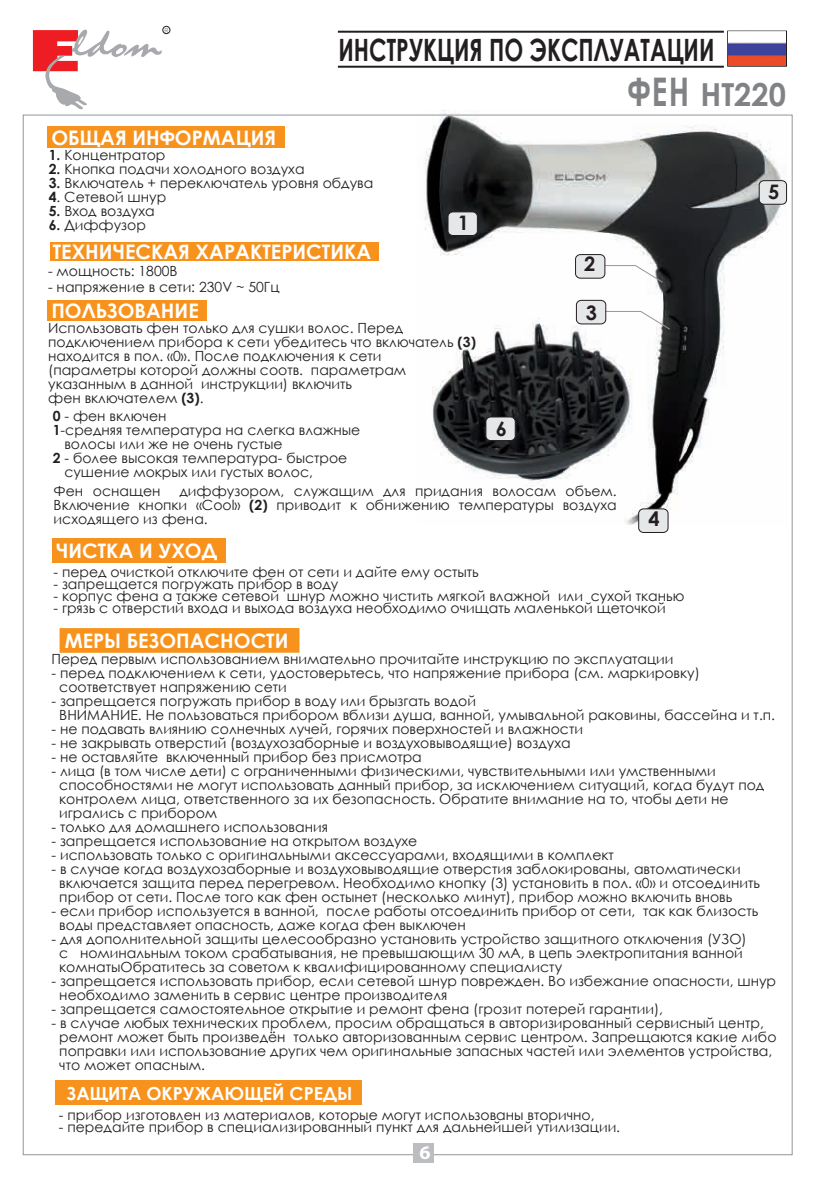
<style>
.page{position:relative;width:840px;height:1191px;background:#fff}
.page>*{position:absolute;margin:0;border:0;box-sizing:border-box;transform-origin:0 0}
.t1{font:700 31.8px "Century Gothic";color:#808285}
.t2{font:700 30.8px "Century Gothic";color:#231f20;scale:.73 1}
.t3{font:700 20px "Century Gothic";color:#fff}
.t4{font:700 20px "Century Gothic";color:#231f20}
.t5{font:700 19.2px "Myriad Pro";color:#fff;scale:1.04 1}
.t6{font:700 18px "Century Gothic";color:#fff}
.t7{font:14px/14px "Century Gothic";color:#231f20}
.t8{font:6.8px "Arial";color:#808285;scale:.82 1}
.s1{font-size:39.4px}
.s2{font-weight:700}
</style>
<div class="page">
<img style="left:417px;top:110px;width:369px;height:414px">
<svg style="left:33px;top:29px;width:128px;height:80px"></svg>
<div style="left:162px;top:26px;width:8px;height:8px;border:1px solid #231f20;border-radius:50%"></div>
<div style="left:47px;top:126px;width:237px;height:22px;background:#f7931d"></div>
<div style="left:50px;top:242px;width:329px;height:18px;background:#f7931d"></div>
<div style="left:413px;top:1143px;width:21px;height:19px;background:#bcbdc0"></div>
<svg style="left:588px;top:310px;width:82px;height:20px"></svg>
<svg style="left:586px;top:264px;width:77px;height:20px"></svg>
<div style="left:448px;top:212px;width:29px;height:23px;background:#e6e7e9;border-radius:5px"></div>
<div style="left:447px;top:212px;width:30px;height:24px;border:1px solid #231f20;border-radius:5px"></div>
<div style="left:576px;top:300px;width:29px;height:24px;background:#e6e7e9;border-radius:5px"></div>
<div style="left:576px;top:300px;width:29px;height:24px;border:1px solid #231f20;border-radius:5px"></div>
<div style="left:575px;top:254px;width:29px;height:24px;background:#e6e7e9;border-radius:5px"></div>
<div style="left:575px;top:254px;width:29px;height:24px;border:1px solid #231f20;border-radius:5px"></div>
<div style="left:758px;top:181px;width:28px;height:23px;background:#e6e7e9;border-radius:5px"></div>
<div style="left:758px;top:180px;width:28px;height:24px;border:1px solid #231f20;border-radius:5px"></div>
<div style="left:485px;top:417px;width:30px;height:23px;background:#e6e7e9;border-radius:5px"></div>
<div style="left:485px;top:417px;width:30px;height:24px;border:1px solid #231f20;border-radius:5px"></div>
<div style="left:638px;top:509px;width:29px;height:23px;background:#e6e7e9;border-radius:5px"></div>
<div style="left:638px;top:508px;width:30px;height:25px;border:1px solid #231f20;border-radius:5px"></div>
<div style="left:47px;top:300px;width:159px;height:21px;background:#f7931d"></div>
<hr style="left:338px;top:31px;width:385px;height:2px;background:#231f20">
<hr style="left:338px;top:66px;width:385px;height:2px;background:#231f20">
<img style="left:727px;top:31px;width:58px;height:35px">
<div style="left:52px;top:538px;width:174px;height:24px;background:#f7931d"></div>
<div style="left:60px;top:628px;width:239px;height:25px;background:#f7931d"></div>
<div style="left:55px;top:1080px;width:307px;height:24px;background:#f7931d"></div>
<p class="t8" style="left:164px;top:26px;width:6px">R</p>
<h2 class="t2" style="left:338px;top:26px;width:516px">ИНСТРУКЦИЯ ПО ЭКСПЛУАТАЦИИ</h2>
<h1 class="t1" style="left:627px;top:70px;width:160px"><span class="s1">ФЕН</span> HT220</h1>
<h3 class="t3" style="left:51px;top:122px;width:226px">ОБЩАЯ ИНФОРМАЦИЯ</h3>
<p class="t7" style="left:49px;top:148px;width:118px"><span class="s2">1.</span> Концентратор</p>
<p class="t7" style="left:49px;top:162px;width:257px"><span class="s2">2.</span> Кнопка подачи холодного воздуха</p>
<p class="t7" style="left:49px;top:176px;width:326px"><span class="s2">3.</span> Включатель + переключатель уровня обдува</p>
<p class="t7" style="left:49px;top:190px;width:119px"><span class="s2">4</span>. Сетевой шнур</p>
<p class="t7" style="left:49px;top:204px;width:107px"><span class="s2">5.</span> Вход воздуха</p>
<p class="t7" style="left:49px;top:218px;width:99px"><span class="s2">6.</span> Диффузор</p>
<h3 class="t3" style="left:53px;top:236px;width:320px">ТЕХНИЧЕСКАЯ ХАРАКТЕРИСТИКА</h3>
<p class="t7" style="left:48px;top:264px;width:131px">- мощность: 1800В</p>
<p class="t7" style="left:48px;top:280px;width:233px">- напряжение в сети: 230V ~ 50Гц</p>
<h3 class="t3" style="left:51px;top:295px;width:149px">ПОЛЬЗОВАНИЕ</h3>
<h3 class="t4" style="left:457px;top:208px;width:13px">1</h3>
<p class="t7" style="left:48px;top:321px;width:429px">Использовать фен только для сушки волос. Перед подключением прибора к сети убедитесь что включатель <span class="s2">(3) </span>находится в пол. «0». После подключения к сети<br>(параметры которой должны соотв. параметрам указанным в данной инструкции) включить<br>фен включателем <span class="s2">(3)</span>.</p>
<p class="t7" style="left:53px;top:408px;width:115px"><span class="s2">0</span> - фен включен</p>
<p class="t7" style="left:53px;top:422px;width:309px"><span class="s2">1</span>-средняя температура на слегка влажные</p>
<p class="t7" style="left:64px;top:436px;width:219px">волосы или же не очень густые</p>
<p class="t7" style="left:53px;top:450px;width:296px"><span class="s2">2</span> - более высокая температура- быстрое</p>
<p class="t7" style="left:64px;top:464px;width:250px">сушение мокрых или густых волос,</p>
<h3 class="t4" style="left:495px;top:413px;width:13px">6</h3>
<h3 class="t4" style="left:584px;top:249px;width:13px">2</h3>
<h3 class="t4" style="left:585px;top:297px;width:13px">3</h3>
<p class="t7" style="left:54px;top:483px;width:564px;text-align:justify;text-indent:126px">диффузором, служащим для придания волосам объем.<br>Включение кнопки «Cool» <span class="s2">(2)</span> приводит к обнижению температуры воздуха исходящего из фена.</p>
<p class="t7" style="left:54px;top:483px;width:108px">Фен оснащен</p>
<h3 class="t4" style="left:648px;top:503px;width:13px">4</h3>
<h3 class="t3" style="left:56px;top:535px;width:162px">ЧИСТКА И УХОД</h3>
<p class="t7" style="left:53px;top:564px;width:426px">- перед очисткой отключите фен от сети и дайте ему остыть</p>
<p class="t7" style="left:53px;top:576px;width:286px">- запрещается погружать прибор в воду</p>
<p class="t7" style="left:53px;top:588px;width:632px">- корпус фена а также сетевой шнур можно чистить мягкой влажной или сухой тканью</p>
<p class="t7" style="left:53px;top:600px;width:613px">- грязь с отверстий входа и выхода воздуха необходимо очищать маленькой щеточкой</p>
<h3 class="t3" style="left:65px;top:625px;width:225px">МЕРЫ БЕЗОПАСНОСТИ</h3>
<h3 class="t4" style="left:767px;top:177px;width:13px">5</h3>
<p class="t7" style="left:51px;top:652px;width:623px">Перед первым использованием внимательно прочитайте инструкцию по эксплуатации</p>
<p class="t7" style="left:59px;top:666px;width:641px;text-indent:-8px">- перед подключением к сети, удостоверьтесь, что напряжение прибора (см. маркировку) соответствует напряжению сети</p>
<p class="t7" style="left:59px;top:694px;width:717px;text-indent:-8px">- запрещается погружать прибор в воду или брызгать водой<br>ВНИМАНИЕ. Hе пользоваться прибором вблизи душа, ванной, умывальной раковины, бассейна и т.п.</p>
<p class="t7" style="left:51px;top:722px;width:532px">- не подавать влиянию солнечных лучей, горячих поверхностей и влажности</p>
<p class="t7" style="left:51px;top:736px;width:520px">- не закрывать отверстий (воздухозаборные и воздуховыводящие) воздуха</p>
<p class="t7" style="left:51px;top:750px;width:371px">- не оставляйте включенный прибор без присмотра</p>
<p class="t7" style="left:59px;top:764px;width:706px;text-indent:-8px">- лица (в том числе дети) с ограниченными физическими, чувствительными или умственными способностями не могут использовать данный прибор, за исключением ситуаций, когда будут под контролем лица, ответственного за их безопасность. Обратите внимание на то, чтобы дети не игрались c прибором</p>
<p class="t7" style="left:51px;top:820px;width:278px">- только для домашнего использования</p>
<p class="t7" style="left:51px;top:834px;width:367px">- запрещается использование на открытом воздухе</p>
<p class="t7" style="left:51px;top:848px;width:563px">- использовать только с оригинальными аксессуарами, входящими в комплект</p>
<p class="t7" style="left:59px;top:862px;width:701px;text-indent:-8px">- в случае когда воздухозаборные и воздуховыводящие отверстия заблокированы, автоматически включается защита перед перегревом. Необходимо кнопку (3) установить в пол. «0» и отсоединить прибор от сети. После того как фен остынет (несколько минут), прибор можно включить вновь</p>
<p class="t7" style="left:59px;top:904px;width:700px;text-indent:-8px">- если прибор используется в ванной, после работы отсоединить прибор от сети, так как близость воды представляет опасность, даже когда фен выключен</p>
<p class="t7" style="left:59px;top:932px;width:688px;text-indent:-8px">- для дополнительной защиты целесообразно установить устройство защитного отключения (УЗО) с номинальным током срабатывания, не превышающим 30 мА, в цепь электропитания ванной комнатыОбратитесь за советом к квалифицированному специалисту</p>
<p class="t7" style="left:59px;top:974px;width:718px;text-indent:-8px">- запрещается использовать прибор, если сетевой шнур поврежден. Во избежание опасности, шнур необходимо заменить в сервис центре производителя</p>
<p class="t7" style="left:51px;top:1002px;width:612px">- запрещается самостоятельное открытие и ремонт фена (грозит потерей гарантии),</p>
<p class="t7" style="left:59px;top:1016px;width:718px;text-indent:-8px">- в случае любых технических проблем, просим обращаться в авторизированный сервисный центр, ремонт может быть произведён только авторизованным сервис центром. Запрещаются какие либо поправки или использование других чем оригинальные запасных частей или элементов устройства, что может опасным.</p>
<p class="t6" style="left:67px;top:1079px;width:287px">ЗАЩИТА ОКРУЖАЮЩЕЙ СРЕДЫ</p>
<p class="t7" style="left:59px;top:1107px;width:537px">- прибор изготовлен из материалов, которые могут использованы вторично,</p>
<p class="t7" style="left:59px;top:1119px;width:562px">- передайте прибор в специализированный пункт для дальнейшей утилизации.</p>
<h3 class="t5" style="left:419px;top:1140px;width:12px">6</h3>
</div>
